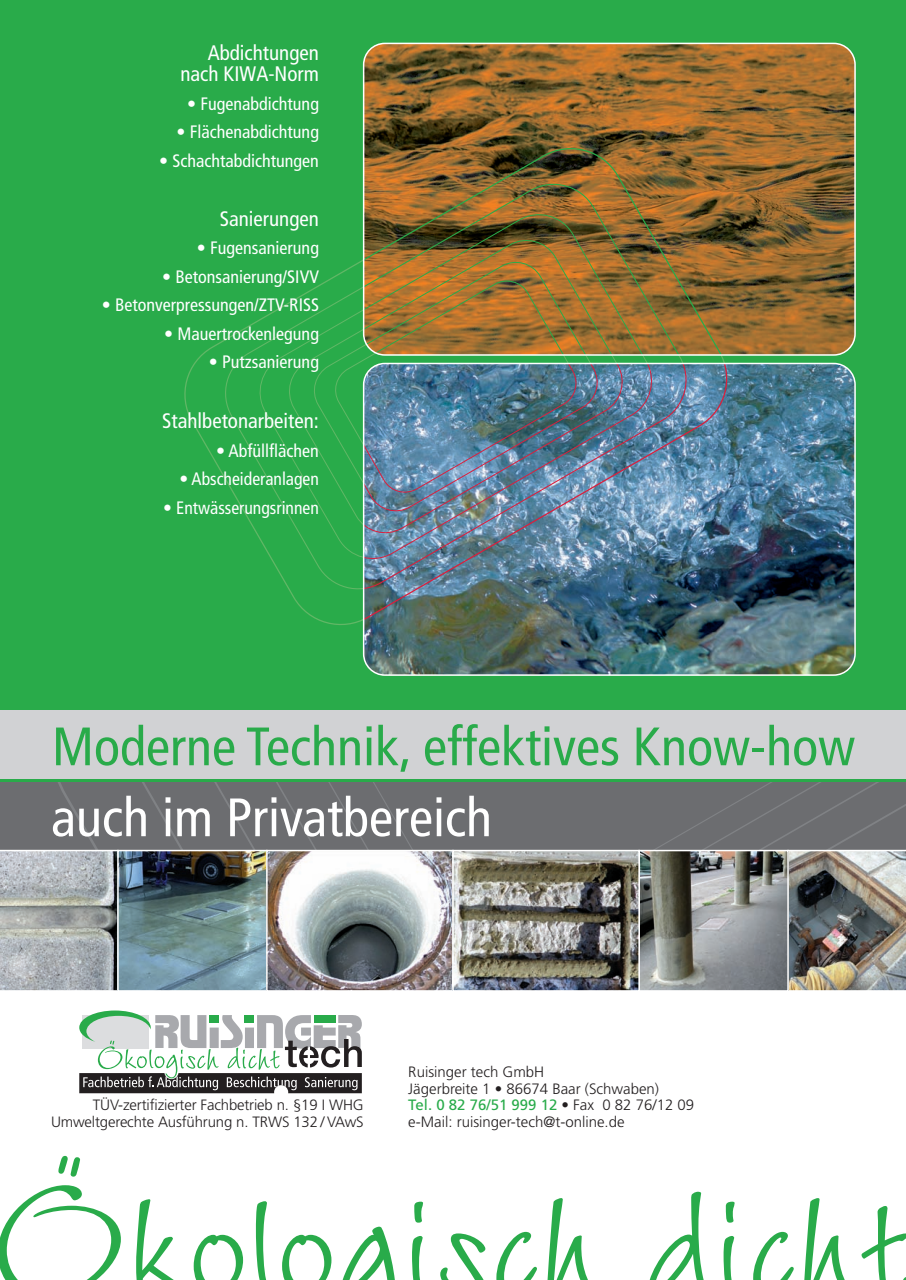
<style>
.page{position:relative;width:906px;height:1280px;background:#fff}
.page>*{position:absolute;margin:0;border:0;box-sizing:border-box;transform-origin:0 0}
.t1{font:condensed 54px "Frutiger";color:#29ab4a}
.t2{font:condensed 54px "Frutiger";color:#fff}
.t3{font:condensed 21px/21px "Frutiger";color:#fff;text-align:right}
.t4{font:condensed 18px "Frutiger";color:#fff}
.t5{font:300 15px/16.5px "Frutiger";letter-spacing:-.005em;color:#231f20}
.s1{font-weight:400;color:#29ab4a}
.s2{font-weight:400}
</style>
<div class="page">
<div style="left:0;top:0;width:905px;height:1279px;background:#29ab4a"></div>
<div style="left:0;top:991px;width:905px;height:288px;background:#fff"></div>
<svg style="left:0;top:1155px;width:121px;height:125px"></svg>
<svg style="left:136px;top:1199px;width:37px;height:80px"></svg>
<svg style="left:194px;top:1234px;width:49px;height:45px"></svg>
<svg style="left:256px;top:1201px;width:11px;height:78px"></svg>
<svg style="left:282px;top:1234px;width:49px;height:45px"></svg>
<svg style="left:343px;top:1226px;width:52px;height:53px"></svg>
<svg style="left:412px;top:1201px;width:11px;height:78px"></svg>
<svg style="left:440px;top:1233px;width:45px;height:46px"></svg>
<svg style="left:496px;top:1231px;width:41px;height:48px"></svg>
<svg style="left:547px;top:1198px;width:41px;height:81px"></svg>
<svg style="left:650px;top:1191px;width:53px;height:88px"></svg>
<svg style="left:723px;top:1201px;width:11px;height:78px"></svg>
<svg style="left:753px;top:1231px;width:40px;height:48px"></svg>
<svg style="left:804px;top:1198px;width:40px;height:81px"></svg>
<svg style="left:861px;top:1206px;width:45px;height:74px"></svg>
<div style="left:0;top:710px;width:905px;height:68px;background:#d1d2d4"></div>
<div style="left:0;top:782px;width:905px;height:68px;background:#6c6d70"></div>
<svg style="left:253px;top:208px;width:405px;height:357px"></svg>
<svg style="left:284px;top:235px;width:344px;height:303px"></svg>
<svg style="left:309px;top:257px;width:293px;height:258px"></svg>
<svg style="left:331px;top:277px;width:249px;height:219px"></svg>
<svg style="left:0;top:849px;width:117px;height:142px;background:#a9aeb0"></svg>
<svg style="left:120px;top:852px;width:128px;height:136px;background:#597279"></svg>
<div style="left:117px;top:849px;width:150px;height:142px;border:2px solid #fff"></div>
<img style="left:248px;top:782px;width:657px;height:209px">
<svg style="left:641px;top:852px;width:144px;height:136px;background:#818482"></svg>
<div style="left:638px;top:849px;width:150px;height:142px;border:2px solid #fff"></div>
<img style="left:455px;top:852px;width:182px;height:136px">
<div style="left:452px;top:849px;width:188px;height:142px;border:2px solid #fff"></div>
<svg style="left:79px;top:1010px;width:283px;height:83px"></svg>
<img style="left:363px;top:44px;width:492px;height:311px;border-radius:21px">
<svg style="left:366px;top:139px;width:370px;height:214px;background:#7e5b29"></svg>
<svg style="left:366px;top:176px;width:328px;height:177px;background:#976a30"></svg>
<svg style="left:363px;top:208px;width:295px;height:147px;background:#966a2d"></svg>
<div style="left:363px;top:43px;width:492px;height:313px;border:2px solid #fff;border-radius:21px"></div>
<img style="left:363px;top:364px;width:492px;height:311px;border-radius:21px">
<img style="left:366px;top:366px;width:370px;height:268px">
<img style="left:366px;top:366px;width:328px;height:231px">
<img style="left:366px;top:366px;width:292px;height:199px">
<img style="left:363px;top:363px;width:265px;height:175px">
<div style="left:363px;top:363px;width:492px;height:313px;border:2px solid #fff;border-radius:21px"></div>
<p class="t3" style="left:180px;top:44px;width:140px">Abdichtungen nach KIWA-Norm</p>
<p class="t4" style="left:187px;top:96px;width:133px">• Fugenabdichtung</p>
<p class="t4" style="left:176px;top:125px;width:144px">• Flächenabdichtung</p>
<p class="t4" style="left:159px;top:153px;width:161px">• Schachtabdichtungen</p>
<p class="t3" style="left:220px;top:210px;width:101px">Sanierungen</p>
<p class="t4" style="left:197px;top:241px;width:123px">• Fugensanierung</p>
<p class="t4" style="left:162px;top:269px;width:158px">• Betonsanierung/SIVV</p>
<p class="t4" style="left:102px;top:298px;width:219px">• Betonverpressungen/ZTV-RISS</p>
<p class="t4" style="left:164px;top:326px;width:156px">• Mauertrockenlegung</p>
<p class="t4" style="left:209px;top:355px;width:111px">• Putzsanierung</p>
<p class="t3" style="left:162px;top:412px;width:158px">Stahlbetonarbeiten:</p>
<p class="t4" style="left:216px;top:443px;width:104px">• Abfüllflächen</p>
<p class="t4" style="left:179px;top:472px;width:141px">• Abscheideranlagen</p>
<p class="t4" style="left:163px;top:500px;width:157px">• Entwässerungsrinnen</p>
<h1 class="t1" style="left:52px;top:724px;width:804px">Moderne Technik, effektives Know-how</h1>
<h1 class="t2" style="left:51px;top:795px;width:442px">auch im Privatbereich</h1>
<p class="t5" style="left:51px;top:1097px;width:314px;text-align:right">TÜV-zertifizierter Fachbetrieb n. §19 I WHG<br>Umweltgerechte Ausführung n. TRWS 132 / VAwS</p>
<p class="t5" style="left:408px;top:1064px;width:287px">Ruisinger tech GmbH<br>Jägerbreite 1 • 86674 Baar (Schwaben)<br><span class="s1">Tel. 0 82 76/51 999 12</span> <span class="s2">•</span> Fax 0 82 76/12 09 e-Mail: ruisinger-tech@t-online.de</p>
</div>
